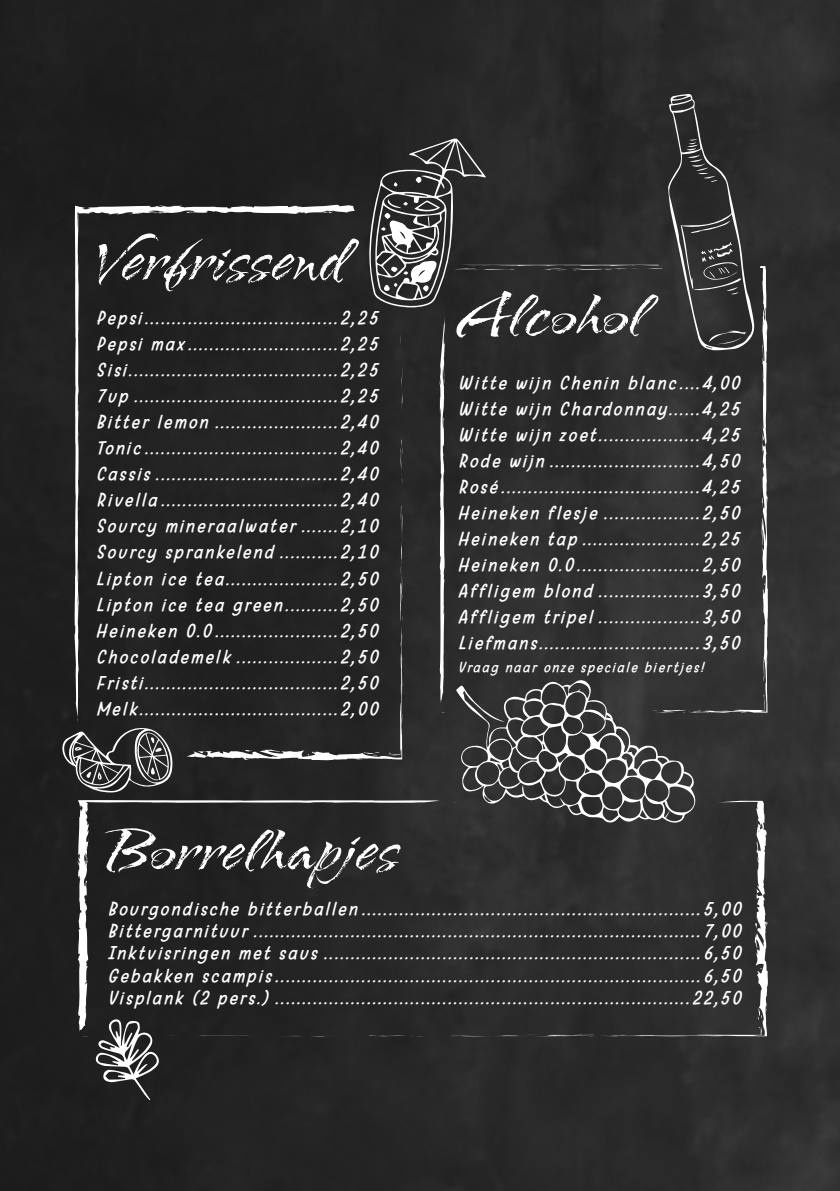
<style>
.page{position:relative;width:840px;height:1191px;background:#fff}
.page>*{position:absolute;margin:0;border:0;box-sizing:border-box;transform-origin:0 0}
.t1{font:70px "Arid ITC Std";color:#fff}
.t2{font:italic 19.2px/26px "Warung Kopi";letter-spacing:.1em;color:#fff}
.t3{font:italic 15px "Warung Kopi";color:#fff}
</style>
<div class="page">
<img style="left:0;top:0;width:839px;height:1191px">
<svg style="left:439px;top:264px;width:329px;height:449px;background:#323232"></svg>
<svg style="left:762px;top:305px;width:3px;height:12px"></svg>
<svg style="left:762px;top:583px;width:3px;height:10px"></svg>
<svg style="left:761px;top:496px;width:6px;height:13px"></svg>
<svg style="left:667px;top:94px;width:87px;height:256px;background:#3c3c3c"></svg>
<svg style="left:274px;top:1036px;width:62px;height:1px"></svg>
<svg style="left:414px;top:1036px;width:24px;height:1px"></svg>
<svg style="left:363px;top:1036px;width:45px;height:1px"></svg>
<svg style="left:78px;top:800px;width:690px;height:236px;background:#2d2d2d"></svg>
<svg style="left:638px;top:1036px;width:12px;height:1px"></svg>
<svg style="left:448px;top:1034px;width:179px;height:3px"></svg>
<svg style="left:659px;top:1035px;width:77px;height:2px"></svg>
<svg style="left:757px;top:1003px;width:9px;height:18px"></svg>
<svg style="left:756px;top:968px;width:6px;height:5px"></svg>
<svg style="left:754px;top:922px;width:3px;height:6px"></svg>
<svg style="left:452px;top:649px;width:315px;height:178px;background:#444"></svg>
<svg style="left:324px;top:802px;width:18px;height:1px"></svg>
<svg style="left:82px;top:1017px;width:78px;height:83px;background:#4b4b4b"></svg>
<svg style="left:402px;top:363px;width:1px;height:50px"></svg>
<svg style="left:402px;top:435px;width:1px;height:60px"></svg>
<div style="left:74px;top:204px;width:328px;height:557px;background:#232323"></div>
<svg style="left:400px;top:503px;width:3px;height:144px"></svg>
<svg style="left:400px;top:673px;width:3px;height:62px"></svg>
<svg style="left:356px;top:752px;width:26px;height:8px"></svg>
<svg style="left:307px;top:751px;width:7px;height:5px"></svg>
<svg style="left:244px;top:749px;width:9px;height:3px"></svg>
<svg style="left:78px;top:507px;width:1px;height:13px"></svg>
<svg style="left:78px;top:403px;width:1px;height:15px"></svg>
<svg style="left:60px;top:724px;width:114px;height:68px;background:#4d4d4d"></svg>
<svg style="left:368px;top:138px;width:118px;height:170px;background:#4c4c4c"></svg>
<p class="t1" style="left:96px;top:223px;width:252px">Verfrissend</p>
<p class="t2" style="left:96px;top:305px;width:288px">Pepsi....................................2,25</p>
<p class="t2" style="left:96px;top:331px;width:288px">Pepsi max............................2,25</p>
<p class="t2" style="left:96px;top:357px;width:288px">Sisi.......................................2,25</p>
<p class="t2" style="left:96px;top:383px;width:288px">7up ......................................2,25</p>
<p class="t2" style="left:96px;top:409px;width:288px">Bitter lemon .......................2,40</p>
<p class="t2" style="left:96px;top:435px;width:288px">Tonic ....................................2,40<br>Cassis ..................................2,40</p>
<p class="t2" style="left:96px;top:487px;width:288px">Rivella.................................2,40</p>
<p class="t2" style="left:96px;top:513px;width:288px">Sourcy mineraalwater .......2,10</p>
<p class="t2" style="left:96px;top:539px;width:288px">Sourcy sprankelend ...........2,10</p>
<p class="t2" style="left:96px;top:565px;width:288px">Lipton ice tea.....................2,50</p>
<p class="t2" style="left:96px;top:591px;width:288px">Lipton ice tea green..........2,50</p>
<p class="t2" style="left:96px;top:617px;width:288px">Heineken 0.0.......................2,50</p>
<p class="t2" style="left:96px;top:643px;width:288px">Chocolademelk ...................2,50</p>
<p class="t2" style="left:96px;top:669px;width:288px">Fristi....................................2,50</p>
<p class="t2" style="left:96px;top:695px;width:288px">Melk.....................................2,00</p>
<p class="t1" style="left:107px;top:812px;width:293px">Borrelhapjes</p>
<p class="t1" style="left:457px;top:277px;width:189px">Alcohol</p>
<p class="t2" style="left:457px;top:370px;width:288px">Witte wijn Chenin blanc....4,00</p>
<p class="t2" style="left:457px;top:396px;width:288px">Witte wijn Chardonnay......4,25</p>
<p class="t2" style="left:457px;top:422px;width:288px">Witte wijn zoet...................4,25</p>
<p class="t2" style="left:457px;top:448px;width:288px">Rode wijn ............................4,50</p>
<p class="t2" style="left:457px;top:474px;width:288px">Rosé.....................................4,25</p>
<p class="t2" style="left:457px;top:500px;width:288px">Heineken flesje ..................2,50</p>
<p class="t2" style="left:457px;top:526px;width:288px">Heineken tap ......................2,25<br>Heineken 0.0.......................2,50</p>
<p class="t2" style="left:457px;top:578px;width:288px">Affligem blond ...................3,50</p>
<p class="t2" style="left:457px;top:604px;width:288px">Affligem tripel ...................3,50</p>
<p class="t2" style="left:457px;top:630px;width:288px">Liefmans..............................3,50</p>
<p class="t3" style="left:457px;top:658px;width:252px">Vraag naar onze speciale biertjes!</p>
<p class="t2" style="left:107px;top:895px;width:640px">Bourgondische bitterballen ...............................................................5,00</p>
<p class="t2" style="left:107px;top:918px;width:640px">Bittergarnituur ...................................................................................7,00</p>
<p class="t2" style="left:107px;top:940px;width:640px">Inktvisringen met saus ......................................................................6,50</p>
<p class="t2" style="left:107px;top:962px;width:640px">Gebakken scampis...............................................................................6,50</p>
<p class="t2" style="left:107px;top:984px;width:640px">Visplank (2 pers.) .............................................................................22,50</p>
</div>
